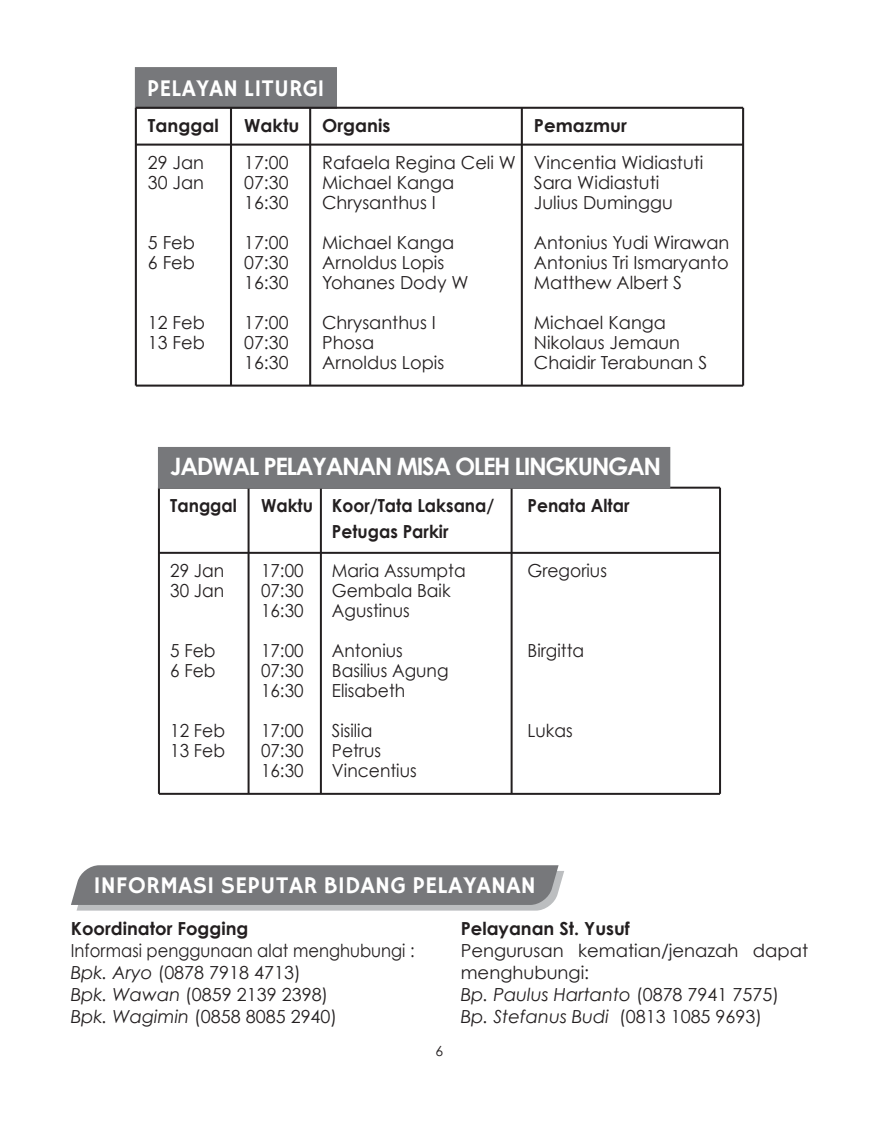
<style>
.page{position:relative;width:879px;height:1134px;background:#fff}
.page>*{position:absolute;margin:0;border:0;box-sizing:border-box;transform-origin:0 0}
.t1{font:24px "Hammersmith One";color:#fff}
.t2{font:700 24px "Century Gothic";letter-spacing:-.055em;color:#fff}
.t3{font:18px/22px "Century Gothic";color:#231f20}
.t4{font:18px "Century Gothic";color:#231f20;scale:.95 1}
.t5{font:18px/22px "Century Gothic";color:#231f20;scale:.91 1}
.t6{font:700 18px "Century Gothic";color:#231f20}
.t7{font:700 18px "Century Gothic";color:#231f20;scale:.95 1}
.t8{font:14px "Century Gothic";color:#231f20}
.s1{font-style:italic}
</style>
<div class="page">
<svg style="left:71px;top:865px;width:493px;height:46px;background:#858689"></svg>
<hr style="left:158px;top:488px;width:2px;height:306px;background:#231f20">
<hr style="left:247px;top:488px;width:3px;height:306px;background:#231f20">
<hr style="left:320px;top:488px;width:2px;height:306px;background:#231f20">
<hr style="left:510px;top:488px;width:2px;height:306px;background:#231f20">
<hr style="left:719px;top:488px;width:2px;height:306px;background:#231f20">
<hr style="left:159px;top:487px;width:561px;height:2px;background:#231f20">
<hr style="left:159px;top:552px;width:561px;height:2px;background:#231f20">
<hr style="left:159px;top:793px;width:561px;height:2px;background:#231f20">
<div style="left:158px;top:447px;width:512px;height:42px;background:#77787b"></div>
<div style="left:135px;top:67px;width:202px;height:42px;background:#77787b;border:2px solid #77787b"></div>
<hr style="left:136px;top:107px;width:607px;height:2px;background:#231f20">
<hr style="left:135px;top:108px;width:2px;height:278px;background:#231f20">
<hr style="left:230px;top:108px;width:2px;height:278px;background:#231f20">
<hr style="left:309px;top:108px;width:2px;height:278px;background:#231f20">
<hr style="left:521px;top:108px;width:2px;height:278px;background:#231f20">
<hr style="left:742px;top:108px;width:2px;height:278px;background:#231f20">
<hr style="left:136px;top:144px;width:607px;height:2px;background:#231f20">
<hr style="left:136px;top:385px;width:607px;height:2px;background:#231f20">
<h1 class="t1" style="left:147px;top:75px;width:179px">PELAYAN LITURGI</h1>
<p class="t6" style="left:148px;top:114px;width:72px">Tanggal</p>
<p class="t6" style="left:244px;top:114px;width:57px">Waktu</p>
<p class="t6" style="left:322px;top:114px;width:70px">Organis</p>
<p class="t6" style="left:534px;top:114px;width:94px">Pemazmur</p>
<p class="t3" style="left:148px;top:151px;width:58px">29 Jan</p>
<p class="t3" style="left:244px;top:151px;width:46px">17:00</p>
<p class="t3" style="left:322px;top:151px;width:383px">Rafaela Regina Celi W Vincentia Widiastuti</p>
<p class="t3" style="left:148px;top:171px;width:58px">30 Jan</p>
<p class="t3" style="left:244px;top:171px;width:46px">07:30</p>
<p class="t3" style="left:322px;top:171px;width:134px">Michael Kanga</p>
<p class="t3" style="left:534px;top:171px;width:127px">Sara Widiastuti</p>
<p class="t3" style="left:244px;top:191px;width:46px">16:30</p>
<p class="t3" style="left:322px;top:191px;width:115px">Chrysanthus I</p>
<p class="t3" style="left:534px;top:191px;width:141px">Julius Duminggu</p>
<p class="t3" style="left:148px;top:231px;width:49px">5 Feb</p>
<p class="t3" style="left:244px;top:231px;width:46px">17:00</p>
<p class="t3" style="left:322px;top:231px;width:134px">Michael Kanga</p>
<p class="t3" style="left:534px;top:231px;width:197px">Antonius Yudi Wirawan</p>
<p class="t3" style="left:148px;top:251px;width:49px">6 Feb</p>
<p class="t3" style="left:244px;top:251px;width:46px">07:30</p>
<p class="t3" style="left:322px;top:251px;width:124px">Arnoldus Lopis</p>
<p class="t3" style="left:534px;top:251px;width:196px">Antonius Tri Ismaryanto</p>
<p class="t3" style="left:244px;top:271px;width:46px">16:30</p>
<p class="t3" style="left:322px;top:271px;width:148px">Yohanes Dody W</p>
<p class="t3" style="left:534px;top:271px;width:150px">Matthew Albert S</p>
<p class="t3" style="left:148px;top:311px;width:58px">12 Feb</p>
<p class="t3" style="left:244px;top:311px;width:46px">17:00</p>
<p class="t3" style="left:322px;top:311px;width:115px">Chrysanthus I</p>
<p class="t3" style="left:534px;top:311px;width:134px">Michael Kanga</p>
<p class="t3" style="left:148px;top:331px;width:58px">13 Feb</p>
<p class="t3" style="left:244px;top:331px;width:46px">07:30</p>
<p class="t3" style="left:322px;top:331px;width:54px">Phosa</p>
<p class="t3" style="left:534px;top:331px;width:148px">Nikolaus Jemaun</p>
<p class="t3" style="left:244px;top:351px;width:46px">16:30</p>
<p class="t3" style="left:322px;top:351px;width:124px">Arnoldus Lopis</p>
<p class="t3" style="left:534px;top:351px;width:175px">Chaidir Terabunan S</p>
<h1 class="t2" style="left:170px;top:452px;width:492px">JADWAL PELAYANAN MISA OLEH LINGKUNGAN</h1>
<p class="t7" style="left:170px;top:494px;width:72px">Tanggal</p>
<p class="t7" style="left:261px;top:494px;width:247px">Waktu Koor/Tata Laksana/</p>
<p class="t7" style="left:527px;top:494px;width:109px">Penata Altar</p>
<p class="t7" style="left:332px;top:520px;width:124px">Petugas Parkir</p>
<p class="t4" style="left:170px;top:559px;width:58px">29 Jan</p>
<p class="t4" style="left:261px;top:559px;width:46px">17:00</p>
<p class="t4" style="left:332px;top:559px;width:142px">Maria Assumpta</p>
<p class="t4" style="left:527px;top:559px;width:85px">Gregorius</p>
<p class="t4" style="left:170px;top:579px;width:58px">30 Jan</p>
<p class="t4" style="left:261px;top:579px;width:46px">07:30</p>
<p class="t4" style="left:332px;top:579px;width:126px">Gembala Baik</p>
<p class="t4" style="left:261px;top:599px;width:46px">16:30</p>
<p class="t4" style="left:332px;top:599px;width:83px">Agustinus</p>
<p class="t4" style="left:170px;top:639px;width:49px">5 Feb</p>
<p class="t4" style="left:261px;top:639px;width:46px">17:00</p>
<p class="t4" style="left:332px;top:639px;width:76px">Antonius</p>
<p class="t4" style="left:527px;top:639px;width:61px">Birgitta</p>
<p class="t4" style="left:170px;top:659px;width:49px">6 Feb</p>
<p class="t4" style="left:261px;top:659px;width:46px">07:30</p>
<p class="t4" style="left:332px;top:659px;width:124px">Basilius Agung</p>
<p class="t4" style="left:261px;top:679px;width:46px">16:30</p>
<p class="t4" style="left:332px;top:679px;width:79px">Elisabeth</p>
<p class="t4" style="left:170px;top:719px;width:59px">12 Feb</p>
<p class="t4" style="left:261px;top:719px;width:46px">17:00</p>
<p class="t4" style="left:332px;top:719px;width:44px">Sisilia</p>
<p class="t4" style="left:527px;top:719px;width:49px">Lukas</p>
<p class="t4" style="left:170px;top:739px;width:59px">13 Feb</p>
<p class="t4" style="left:261px;top:739px;width:46px">07:30</p>
<p class="t4" style="left:332px;top:739px;width:53px">Petrus</p>
<p class="t4" style="left:261px;top:759px;width:46px">16:30</p>
<p class="t4" style="left:332px;top:759px;width:91px">Vincentius</p>
<h1 class="t1" style="left:94px;top:872px;width:444px">INFORMASI SEPUTAR BIDANG PELAYANAN</h1>
<p class="t6" style="left:71px;top:917px;width:179px">Koordinator Fogging</p>
<p class="t5" style="left:71px;top:939px;width:379px">Informasi penggunaan alat menghubungi :<br><span class="s1">Bpk. Aryo</span> (0878 7918 4713)<br><span class="s1">Bpk. Wawan</span> (0859 2139 2398)<br><span class="s1">Bpk. Wagimin</span> (0858 8085 2940)</p>
<p class="t8" style="left:435px;top:1042px;width:9px">6</p>
<p class="t6" style="left:461px;top:917px;width:171px">Pelayanan St. Yusuf</p>
<p class="t3" style="left:461px;top:939px;width:349px">Pengurusan kematian/jenazah dapat menghubungi:<br><span class="s1">Bp. Paulus Hartanto</span> (0878 7941 7575)<br><span class="s1">Bp. Stefanus Budi</span> (0813 1085 9693)</p>
</div>
